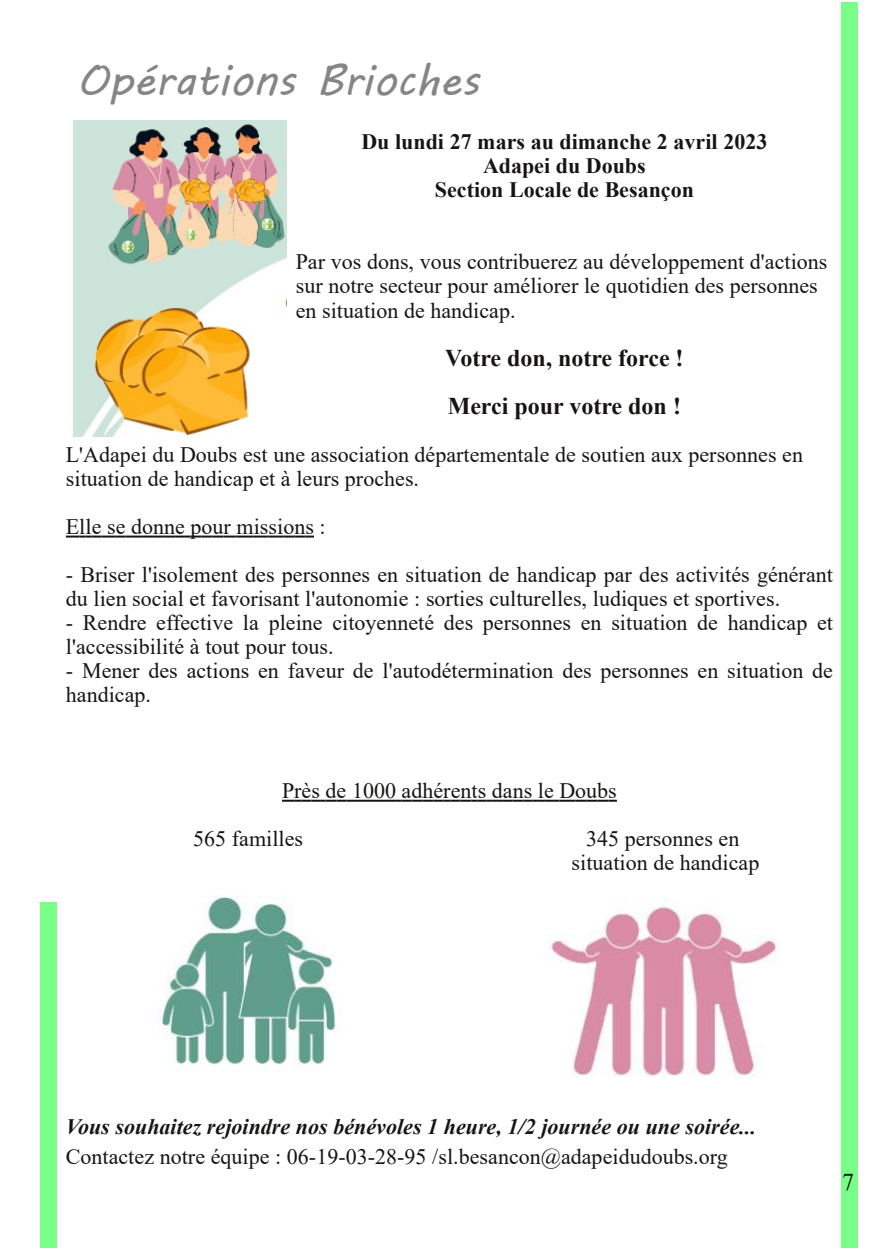
<style>
.page{position:relative;width:896px;height:1248px;background:#fff}
.page>*{position:absolute;margin:0;border:0;box-sizing:border-box;transform-origin:0 0}
.t1{font:44px "MV Boli";color:#858585}
.t2{font:700 24px/48px "Times New Roman";color:#171513}
.t3{font:24px "Times New Roman";color:#171513}
.t4{font:22px/24px "Times New Roman";color:#171513}
.t5{font:700 22px/24px "Times New Roman";color:#171513;text-align:center}
.t6{font:italic 700 22px "Times New Roman";color:#171513}
</style>
<div class="page">
<svg style="left:66px;top:535px;width:248px;height:2px"></svg>
<svg style="left:282px;top:799px;width:335px;height:2px"></svg>
<div style="left:841px;top:2px;width:16px;height:1245px;background:#7f8"></div>
<div style="left:41px;top:902px;width:16px;height:345px;background:#7f8"></div>
<img style="left:73px;top:121px;width:213px;height:316px">
<img style="left:158px;top:895px;width:180px;height:172px">
<img style="left:548px;top:899px;width:233px;height:178px">
<h1 class="t1" style="left:77px;top:50px;width:404px">Opérations Brioches</h1>
<p class="t5" style="left:361px;top:129px;width:407px">Du lundi 27 mars au dimanche 2 avril 2023<br>Adapei du Doubs<br>Section Locale de Besançon</p>
<p class="t4" style="left:296px;top:249px;width:533px">Par vos dons, vous contribuerez au développement d'actions sur notre secteur pour améliorer le quotidien des personnes en situation de handicap.</p>
<p class="t2" style="left:445px;top:333px;width:240px">Votre don, notre force !<br>Merci pour votre don !</p>
<p class="t4" style="left:66px;top:441px;width:739px">L'Adapei du Doubs est une association départementale de soutien aux personnes en situation de handicap et à leurs proches.</p>
<p class="t4" style="left:66px;top:513px;width:261px">Elle se donne pour missions :</p>
<p class="t4" style="left:66px;top:561px;width:768px">- Briser l'isolement des personnes en situation de handicap par des activités générant du lien social et favorisant l'autonomie : sorties culturelles, ludiques et sportives.</p>
<p class="t4" style="left:66px;top:609px;width:768px">- Rendre effective la pleine citoyenneté des personnes en situation de handicap et l'accessibilité à tout pour tous.</p>
<p class="t4" style="left:66px;top:657px;width:768px">- Mener des actions en faveur de l'autodétermination des personnes en situation de handicap.</p>
<p class="t4" style="left:193px;top:765px;width:425px;line-height:48px;text-indent:89px">Près de 1000 adhérents dans le Doubs<br>565 familles</p>
<p class="t4" style="left:571px;top:825px;width:189px;text-align:center">345 personnes en situation de handicap</p>
<p class="t6" style="left:66px;top:1111px;width:692px">Vous souhaitez rejoindre nos bénévoles 1 heure, 1/2 journée ou une soirée...</p>
<p class="t4" style="left:66px;top:1143px;width:663px">Contactez notre équipe : 06-19-03-28-95 /sl.besancon@adapeidudoubs.org</p>
<p class="t3" style="left:842px;top:1164px;width:13px">7</p>
</div>
